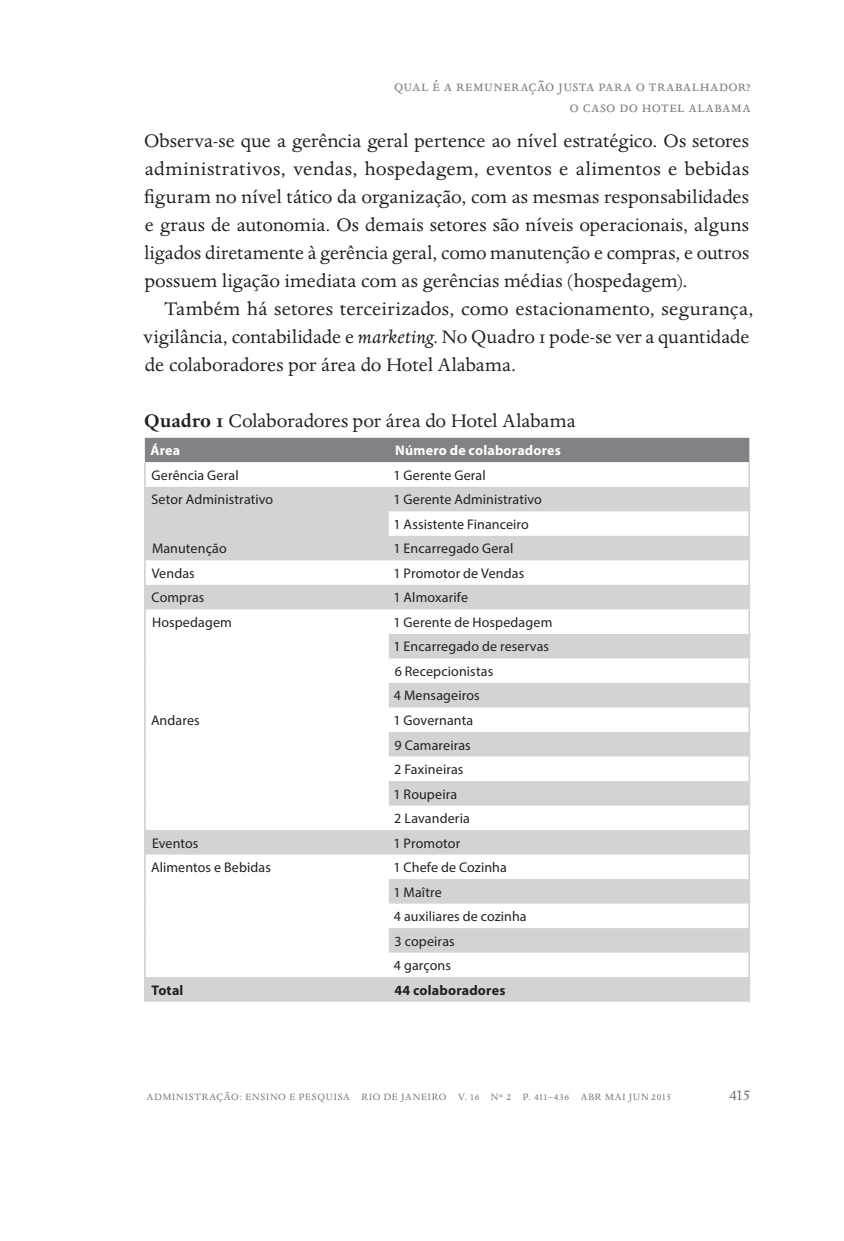
<style>
.page{position:relative;width:844px;height:1241px;background:#fff}
.page>*{position:absolute;margin:0;border:0;box-sizing:border-box;transform-origin:0 0}
._0000_Corpo__1{font:21px/28px "Dante MT Std";letter-spacing:.005em;color:#231f20;text-align:justify}
._0000_Corpo{font:21px/28px "Dante MT Std";letter-spacing:.01em;color:#231f20}
._3000_Título_da_Figu{font:21px "Dante MT Std";letter-spacing:.005em;color:#231f20}
.t1{font:17.5px/21px "Dante MT Std";letter-spacing:.025em;color:#808285;text-align:right}
.t2{font:17.5px "Dante MT Std";color:#6d6f71}
._0000_Tabela{font:14px "Myriad Pro";letter-spacing:.005em;color:#231f20}
._0000_Tabela_Header{font:700 14px "Myriad Pro";letter-spacing:.015em;color:#fff}
._0000_Tabela-2{font:700 14px "Myriad Pro";letter-spacing:.015em;color:#231f20}
.t3{font:10.5px "Dante MT Std";letter-spacing:.08em;color:#6d6f71}
.s1{font-style:italic}
.s2{font-weight:700}
</style>
<div class="page">
<div style="left:145px;top:438px;width:604px;height:24px;background:#808285"></div>
<svg style="left:146px;top:487px;width:602px;height:514px"></svg>
<hr style="left:144px;top:462px;width:2px;height:24px;background:#d1d3d4">
<hr style="left:144px;top:486px;width:2px;height:25px;background:#d1d3d4">
<hr style="left:144px;top:511px;width:2px;height:24px;background:#d1d3d4">
<hr style="left:144px;top:535px;width:2px;height:25px;background:#d1d3d4">
<hr style="left:144px;top:560px;width:2px;height:24px;background:#d1d3d4">
<hr style="left:144px;top:584px;width:2px;height:25px;background:#d1d3d4">
<hr style="left:144px;top:609px;width:2px;height:24px;background:#d1d3d4">
<hr style="left:144px;top:633px;width:2px;height:25px;background:#d1d3d4">
<hr style="left:144px;top:658px;width:2px;height:24px;background:#d1d3d4">
<hr style="left:144px;top:682px;width:2px;height:25px;background:#d1d3d4">
<hr style="left:144px;top:707px;width:2px;height:24px;background:#d1d3d4">
<hr style="left:144px;top:731px;width:2px;height:25px;background:#d1d3d4">
<hr style="left:144px;top:756px;width:2px;height:24px;background:#d1d3d4">
<hr style="left:144px;top:780px;width:2px;height:25px;background:#d1d3d4">
<hr style="left:144px;top:805px;width:2px;height:24px;background:#d1d3d4">
<hr style="left:144px;top:829px;width:2px;height:25px;background:#d1d3d4">
<hr style="left:144px;top:854px;width:2px;height:24px;background:#d1d3d4">
<hr style="left:144px;top:878px;width:2px;height:25px;background:#d1d3d4">
<hr style="left:144px;top:903px;width:2px;height:24px;background:#d1d3d4">
<hr style="left:144px;top:927px;width:2px;height:25px;background:#d1d3d4">
<hr style="left:144px;top:952px;width:2px;height:24px;background:#d1d3d4">
<hr style="left:144px;top:976px;width:2px;height:25px;background:#d1d3d4">
<hr style="left:748px;top:462px;width:2px;height:24px;background:#d1d3d4">
<hr style="left:748px;top:486px;width:2px;height:25px;background:#d1d3d4">
<hr style="left:748px;top:511px;width:2px;height:24px;background:#d1d3d4">
<hr style="left:748px;top:535px;width:2px;height:25px;background:#d1d3d4">
<hr style="left:748px;top:560px;width:2px;height:24px;background:#d1d3d4">
<hr style="left:748px;top:584px;width:2px;height:25px;background:#d1d3d4">
<hr style="left:748px;top:609px;width:2px;height:24px;background:#d1d3d4">
<hr style="left:748px;top:633px;width:2px;height:25px;background:#d1d3d4">
<hr style="left:748px;top:658px;width:2px;height:24px;background:#d1d3d4">
<hr style="left:748px;top:682px;width:2px;height:25px;background:#d1d3d4">
<hr style="left:748px;top:707px;width:2px;height:24px;background:#d1d3d4">
<hr style="left:748px;top:731px;width:2px;height:25px;background:#d1d3d4">
<hr style="left:748px;top:756px;width:2px;height:24px;background:#d1d3d4">
<hr style="left:748px;top:780px;width:2px;height:25px;background:#d1d3d4">
<hr style="left:748px;top:805px;width:2px;height:24px;background:#d1d3d4">
<hr style="left:748px;top:829px;width:2px;height:25px;background:#d1d3d4">
<hr style="left:748px;top:854px;width:2px;height:24px;background:#d1d3d4">
<hr style="left:748px;top:878px;width:2px;height:25px;background:#d1d3d4">
<hr style="left:748px;top:903px;width:2px;height:24px;background:#d1d3d4">
<hr style="left:748px;top:927px;width:2px;height:25px;background:#d1d3d4">
<hr style="left:748px;top:952px;width:2px;height:24px;background:#d1d3d4">
<hr style="left:748px;top:976px;width:2px;height:25px;background:#d1d3d4">
<p class="t1" style="left:394px;top:75px;width:358px">qual é a remuneração justa para o trabalhador? o caso do hotel alabama</p>
<p class="_0000_Corpo__1" style="left:144px;top:127px;width:606px">Observa-se que a gerência geral pertence ao nível estratégico. Os setores administrativos, vendas, hospedagem, eventos e alimentos e bebidas figuram no nível tático da organização, com as mesmas responsabilidades e graus de autonomia. Os demais setores são níveis operacionais, alguns ligados diretamente à gerência geral, como manutenção e compras, e outros possuem ligação imediata com as gerências médias (hospedagem).</p>
<p class="_0000_Corpo" style="left:143px;top:295px;width:611px;text-indent:21px">Também há setores terceirizados, como estacionamento, segurança, vigilância, contabilidade e <span class="s1">marketing</span>. No Quadro 1 pode-se ver a quantidade de colaboradores por área do Hotel Alabama.</p>
<p class="_3000_Título_da_Figu" style="left:144px;top:408px;width:433px"><span class="s2">Quadro 1</span> Colaboradores por área do Hotel Alabama</p>
<p class="_0000_Tabela_Header" style="left:150px;top:441px;width:31px">Área</p>
<p class="_0000_Tabela_Header" style="left:395px;top:441px;width:167px">Número de colaboradores</p>
<p class="_0000_Tabela" style="left:151px;top:466px;width:88px">Gerência Geral</p>
<p class="_0000_Tabela" style="left:393px;top:466px;width:94px">1 Gerente Geral</p>
<p class="_0000_Tabela" style="left:151px;top:491px;width:123px">Setor Administrativo</p>
<p class="_0000_Tabela" style="left:393px;top:491px;width:150px">1 Gerente Administrativo</p>
<p class="_0000_Tabela" style="left:393px;top:515px;width:137px">1 Assistente Financeiro</p>
<p class="_0000_Tabela" style="left:152px;top:540px;width:76px">Manutenção</p>
<p class="_0000_Tabela" style="left:393px;top:540px;width:121px">1 Encarregado Geral</p>
<p class="_0000_Tabela" style="left:152px;top:564px;width:44px">Vendas</p>
<p class="_0000_Tabela" style="left:393px;top:564px;width:132px">1 Promotor de Vendas</p>
<p class="_0000_Tabela" style="left:151px;top:589px;width:54px">Compras</p>
<p class="_0000_Tabela" style="left:393px;top:589px;width:76px">1 Almoxarife</p>
<p class="_0000_Tabela" style="left:152px;top:613px;width:81px">Hospedagem</p>
<p class="_0000_Tabela" style="left:393px;top:613px;width:160px">1 Gerente de Hospedagem</p>
<p class="_0000_Tabela" style="left:393px;top:638px;width:157px">1 Encarregado de reservas</p>
<p class="_0000_Tabela" style="left:394px;top:662px;width:100px">6 Recepcionistas</p>
<p class="_0000_Tabela" style="left:394px;top:687px;width:87px">4 Mensageiros</p>
<p class="_0000_Tabela" style="left:151px;top:711px;width:50px">Andares</p>
<p class="_0000_Tabela" style="left:393px;top:711px;width:81px">1 Governanta</p>
<p class="_0000_Tabela" style="left:394px;top:736px;width:78px">9 Camareiras</p>
<p class="_0000_Tabela" style="left:394px;top:760px;width:71px">2 Faxineiras</p>
<p class="_0000_Tabela" style="left:393px;top:785px;width:65px">1 Roupeira</p>
<p class="_0000_Tabela" style="left:394px;top:809px;width:77px">2 Lavanderia</p>
<p class="_0000_Tabela" style="left:152px;top:834px;width:48px">Eventos</p>
<p class="_0000_Tabela" style="left:393px;top:834px;width:68px">1 Promotor</p>
<p class="_0000_Tabela" style="left:151px;top:858px;width:121px">Alimentos e Bebidas</p>
<p class="_0000_Tabela" style="left:393px;top:858px;width:115px">1 Chefe de Cozinha</p>
<p class="_0000_Tabela" style="left:393px;top:883px;width:50px">1 Maître</p>
<p class="_0000_Tabela" style="left:394px;top:907px;width:134px">4 auxiliares de cozinha</p>
<p class="_0000_Tabela" style="left:394px;top:932px;width:62px">3 copeiras</p>
<p class="_0000_Tabela" style="left:394px;top:956px;width:58px">4 garçons</p>
<p class="_0000_Tabela-2" style="left:151px;top:980px;width:34px">Total</p>
<p class="_0000_Tabela-2" style="left:394px;top:980px;width:113px">44 colaboradores</p>
<p class="t3" style="left:147px;top:1090px;width:525px">ADMINISTRAÇÃO: ENSINO E PESQUISA RIO DE JANEIRO V. 16 No 2 P. 411–436 ABR MAI JUN 2015</p>
<p class="t2" style="left:729px;top:1083px;width:23px">415</p>
</div>
